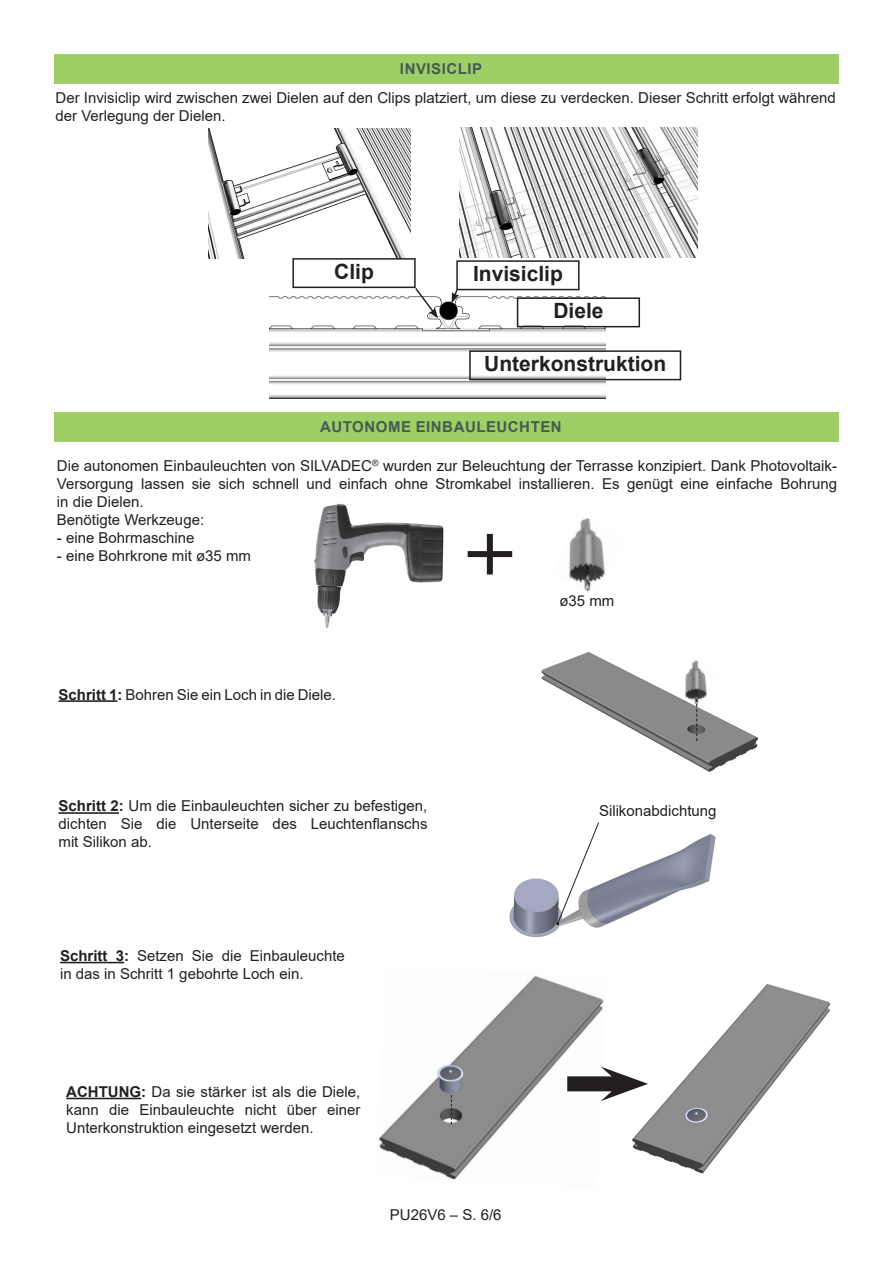
<style>
.page{position:relative;width:893px;height:1263px;background:#fff}
.page>*{position:absolute;margin:0;border:0;box-sizing:border-box;transform-origin:0 0}
.t1{font:700 21px "Arial";color:#231f20}
.t2{font:15px/18px "Arial";color:#231f20;text-align:justify}
.C_8{font:700 15px "Arial";letter-spacing:.035em;color:#415d52}
.s1{font-weight:700}
</style>
<div class="page">
<div style="left:54px;top:412px;width:785px;height:30px;background:#9fce66"></div>
<img style="left:541px;top:652px;width:217px;height:120px">
<img style="left:675px;top:659px;width:45px;height:48px">
<svg style="left:696px;top:689px;width:1px;height:52px"></svg>
<img style="left:314px;top:503px;width:130px;height:125px">
<img style="left:568px;top:518px;width:37px;height:73px">
<div style="left:468px;top:551px;width:44px;height:6px;background:#231f20"></div>
<div style="left:487px;top:534px;width:6px;height:40px;background:#231f20"></div>
<hr style="left:58px;top:700px;width:59px;height:2px;background:#231f20">
<hr style="left:58px;top:812px;width:61px;height:2px;background:#231f20">
<img style="left:509px;top:834px;width:207px;height:103px">
<svg style="left:556px;top:822px;width:44px;height:103px"></svg>
<hr style="left:60px;top:962px;width:64px;height:1px;background:#231f20">
<img style="left:379px;top:976px;width:225px;height:204px">
<svg style="left:451px;top:1095px;width:1px;height:29px"></svg>
<img style="left:632px;top:984px;width:199px;height:190px">
<div style="left:567px;top:1076px;width:53px;height:15px;background:#231f20"></div>
<svg style="left:601px;top:1067px;width:47px;height:34px"></svg>
<hr style="left:66px;top:1098px;width:75px;height:1px;background:#231f20">
<img style="left:208px;top:128px;width:203px;height:130px">
<div style="left:54px;top:54px;width:785px;height:30px;background:#9fce66"></div>
<img style="left:270px;top:294px;width:336px;height:105px">
<div style="left:456px;top:260px;width:124px;height:30px;border:2px solid #231f20"></div>
<div style="left:292px;top:258px;width:124px;height:30px;border:2px solid #231f20"></div>
<div style="left:517px;top:297px;width:123px;height:30px;border:2px solid #231f20"></div>
<div style="left:469px;top:350px;width:212px;height:30px;border:2px solid #231f20"></div>
<svg style="left:414px;top:286px;width:24px;height:32px"></svg>
<svg style="left:452px;top:288px;width:7px;height:15px"></svg>
<img style="left:460px;top:128px;width:237px;height:129px">
<p class="C_8" style="left:400px;top:58px;width:84px">INVISICLIP</p>
<p class="t2" style="left:56px;top:89px;width:782px">Der Invisiclip wird zwischen zwei Dielen auf den Clips platziert, um diese zu verdecken. Dieser Schritt erfolgt während der Verlegung der Dielen.</p>
<p class="t1" style="left:334px;top:257px;width:41px">Clip</p>
<p class="t1" style="left:473px;top:259px;width:91px">Invisiclip</p>
<p class="t1" style="left:553px;top:296px;width:52px">Diele</p>
<p class="t1" style="left:484px;top:349px;width:184px">Unterkonstruktion</p>
<p class="C_8" style="left:320px;top:416px;width:243px">AUTONOME EINBAULEUCHTEN</p>
<p class="t2" style="left:57px;top:456px;width:782px">Die autonomen Einbauleuchten von SILVADEC<sup>®</sup> wurden zur Beleuchtung der Terrasse konzipiert. Dank Photovoltaik-Versorgung lassen sie sich schnell und einfach ohne Stromkabel installieren. Es genügt eine einfache Bohrung in die Dielen.</p>
<p class="t2" style="left:57px;top:510px;width:149px">Benötigte Werkzeuge:</p>
<p class="t2" style="left:57px;top:528px;width:139px">- eine Bohrmaschine</p>
<p class="t2" style="left:57px;top:546px;width:196px">- eine Bohrkrone mit ø35 mm</p>
<p class="t2" style="left:58px;top:685px;width:279px"><span class="s1">Schritt 1:</span> Bohren Sie ein Loch in die Diele.</p>
<p class="t2" style="left:559px;top:591px;width:57px">ø35 mm</p>
<p class="t2" style="left:58px;top:797px;width:370px"><span class="s1">Schritt 2:</span> Um die Einbauleuchten sicher zu befestigen, dichten Sie die Unterseite des Leuchtenflanschs mit Silikon ab.</p>
<p class="t2" style="left:599px;top:802px;width:119px">Silikonabdichtung</p>
<p class="t2" style="left:60px;top:947px;width:286px"><span class="s1">Schritt 3:</span> Setzen Sie die Einbauleuchte in das in Schritt 1 gebohrte Loch ein.</p>
<p class="t2" style="left:66px;top:1082px;width:296px"><span class="s1">ACHTUNG:</span> Da sie stärker ist als die Diele, kann die Einbauleuchte nicht über einer Unterkonstruktion eingesetzt werden.</p>
<p class="t2" style="left:390px;top:1205px;width:113px">PU26V6 – S. 6/6</p>
</div>
